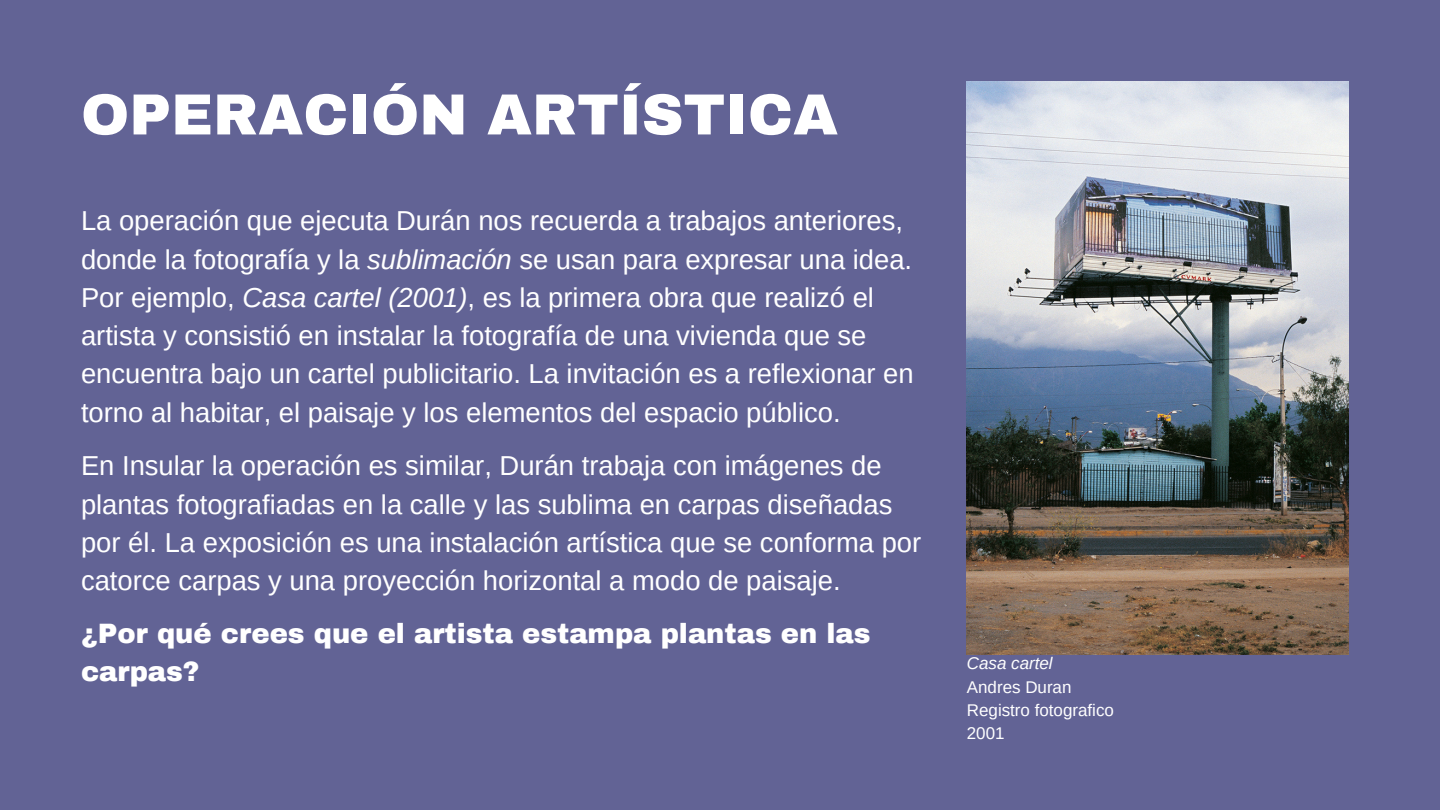
<style>
.page{position:relative;width:1440px;height:810px;background:#626395}
.page>*{position:absolute;margin:0;border:0;box-sizing:border-box;transform-origin:0 0}
.t1{font:900 58px "Archivo";color:#fff}
.t2{font:27.4px/38.2px "Arimo";color:#fff}
.t3{font:900 27.4px/38.2px "Archivo";color:#fff}
.t4{font:17px "Arimo";color:#fff}
.t5{font:italic 17px "Arimo";color:#fff}
.s1{font-style:italic}
</style>
<div class="page">
<img style="left:967px;top:81px;width:382px;height:573px">
<p class="t1" style="left:81px;top:84px;width:759px">OPERACIÓN ARTÍSTICA</p>
<p class="t2" style="left:81px;top:202px;width:834px">La operación que ejecuta Durán nos recuerda a trabajos anteriores, donde la fotografía y la <span class="s1">sublimación</span> se usan para expresar una idea.<br>Por ejemplo, <span class="s1">Casa cartel (2001)</span>, es la primera obra que realizó el artista y consistió en instalar la fotografía de una vivienda que se encuentra bajo un cartel publicitario. La invitación es a reflexionar en torno al habitar, el paisaje y los elementos del espacio público.</p>
<p class="t2" style="left:81px;top:447px;width:842px">En Insular la operación es similar, Durán trabaja con imágenes de plantas fotografiadas en la calle y las sublima en carpas diseñadas por él. La exposición es una instalación artística que se conforma por catorce carpas y una proyección horizontal a modo de paisaje.</p>
<p class="t3" style="left:81px;top:615px;width:791px">¿Por qué crees que el artista estampa plantas en las carpas?</p>
<p class="t5" style="left:967px;top:654px;width:87px">Casa cartel</p>
<p class="t4" style="left:967px;top:677px;width:106px">Andres Duran</p>
<p class="t4" style="left:967px;top:700px;width:149px">Registro fotografico</p>
<p class="t4" style="left:967px;top:724px;width:39px">2001</p>
</div>
